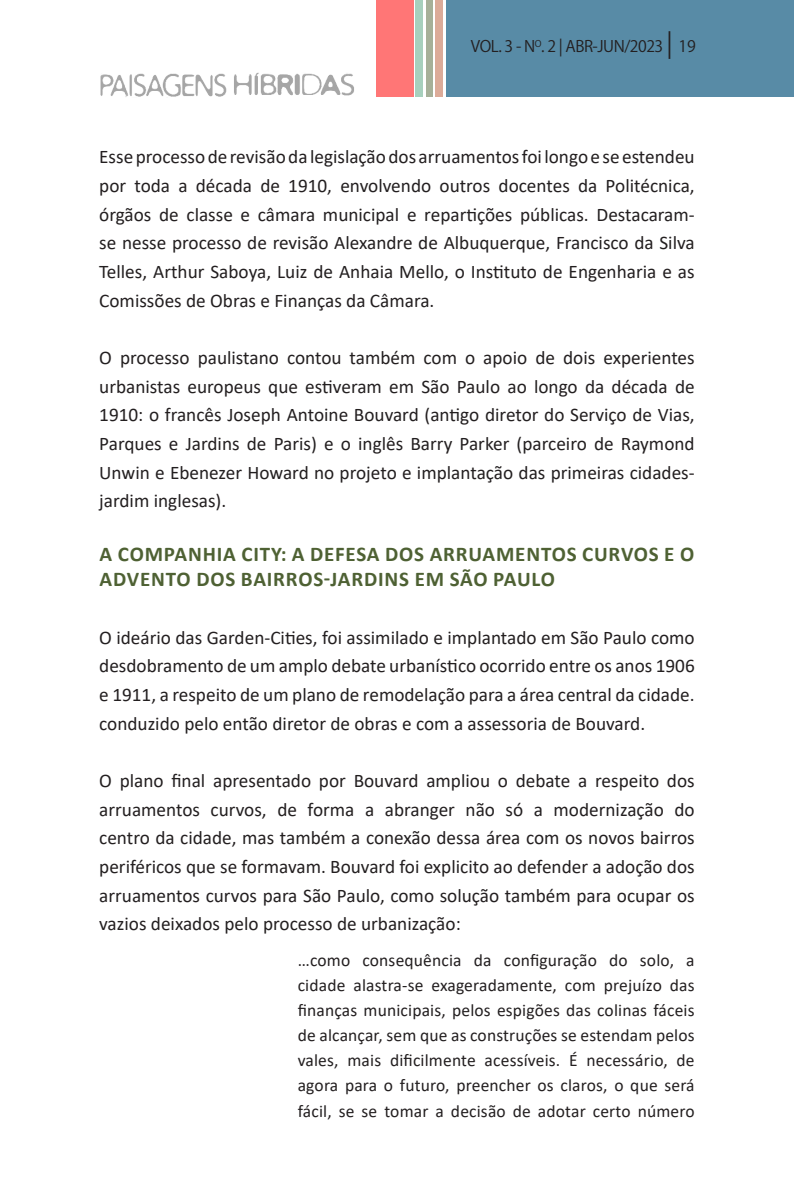
<style>
.page{position:relative;width:794px;height:1191px;background:#fff}
.page>*{position:absolute;margin:0;border:0;box-sizing:border-box;transform-origin:0 0}
.t1{font:700 21px/25.2px "Calibri";letter-spacing:.04em;color:#4e6133}
.t2{font:19.25px/28.7px "Calibri";color:#231f20;text-align:justify}
.t3{font:17.5px/25.2px "Calibri";letter-spacing:.01em;color:#231f20;text-align:justify}
.t4{font:15.75px "Koz Go Pr 6 N";letter-spacing:-.03em;color:#231f20}
.s1{font-size:24.5px}
</style>
<div class="page">
<div style="left:446px;top:0;width:348px;height:97px;background:#588ba6"></div>
<div style="left:416px;top:0;width:7px;height:97px;background:#a7d0bd"></div>
<div style="left:426px;top:0;width:6px;height:97px;background:#a6b099"></div>
<div style="left:435px;top:0;width:7px;height:97px;background:#dcab99"></div>
<div style="left:376px;top:0;width:37px;height:97px;background:#ff7676"></div>
<img style="left:100px;top:72px;width:254px;height:25px">
<hr style="left:0;top:845px;width:1px;height:346px;background:#4e6b6c">
<p class="t4" style="left:471px;top:37px;width:226px">VOL. 3 - N<sup>O</sup>. 2 | ABR-JUN/2023 <span class="s1">|</span> 19</p>
<p class="t2" style="left:99px;top:142px;width:597px">Esse processo de revisão da legislação dos arruamentos foi longo e se estendeu por toda a década de 1910, envolvendo outros docentes da Politécnica, órgãos de classe e câmara municipal e repartições públicas. Destacaram&shy;se nesse processo de revisão Alexandre de Albuquerque, Francisco da Silva Telles, Arthur Saboya, Luiz de Anhaia Mello, o Instituto de Engenharia e as Comissões de Obras e Finanças da Câmara.</p>
<p class="t2" style="left:99px;top:343px;width:597px">O processo paulistano contou também com o apoio de dois experientes urbanistas europeus que estiveram em São Paulo ao longo da década de 1910: o francês Joseph Antoine Bouvard (antigo diretor do Serviço de Vias, Parques e Jardins de Paris) e o inglês Barry Parker (parceiro de Raymond Unwin e Ebenezer Howard no projeto e implantação das primeiras cidades&shy;jardim inglesas).</p>
<p class="t1" style="left:100px;top:541px;width:596px">A COMPANHIA CITY: A DEFESA DOS ARRUAMENTOS CURVOS E O<br>ADVENTO DOS BAIRROS-JARDINS EM SÃO PAULO</p>
<p class="t2" style="left:99px;top:622px;width:597px">O ideário das Garden-Cities, foi assimilado e implantado em São Paulo como desdobramento de um amplo debate urbanístico ocorrido entre os anos 1906 e 1911, a respeito de um plano de remodelação para a área central da cidade. conduzido pelo então diretor de obras e com a assessoria de Bouvard.</p>
<p class="t2" style="left:99px;top:766px;width:597px">O plano final apresentado por Bouvard ampliou o debate a respeito dos arruamentos curvos, de forma a abranger não só a modernização do centro da cidade, mas também a conexão dessa área com os novos bairros periféricos que se formavam. Bouvard foi explicito ao defender a adoção dos arruamentos curvos para São Paulo, como solução também para ocupar os vazios deixados pelo processo de urbanização:</p>
<p class="t3" style="left:298px;top:946px;width:398px">…como consequência da configuração do solo, a cidade alastra-se exageradamente, com prejuízo das finanças municipais, pelos espigões das colinas fáceis de alcançar, sem que as construções se estendam pelos vales, mais dificilmente acessíveis. É necessário, de agora para o futuro, preencher os claros, o que será fácil, se se tomar a decisão de adotar certo número</p>
</div>
